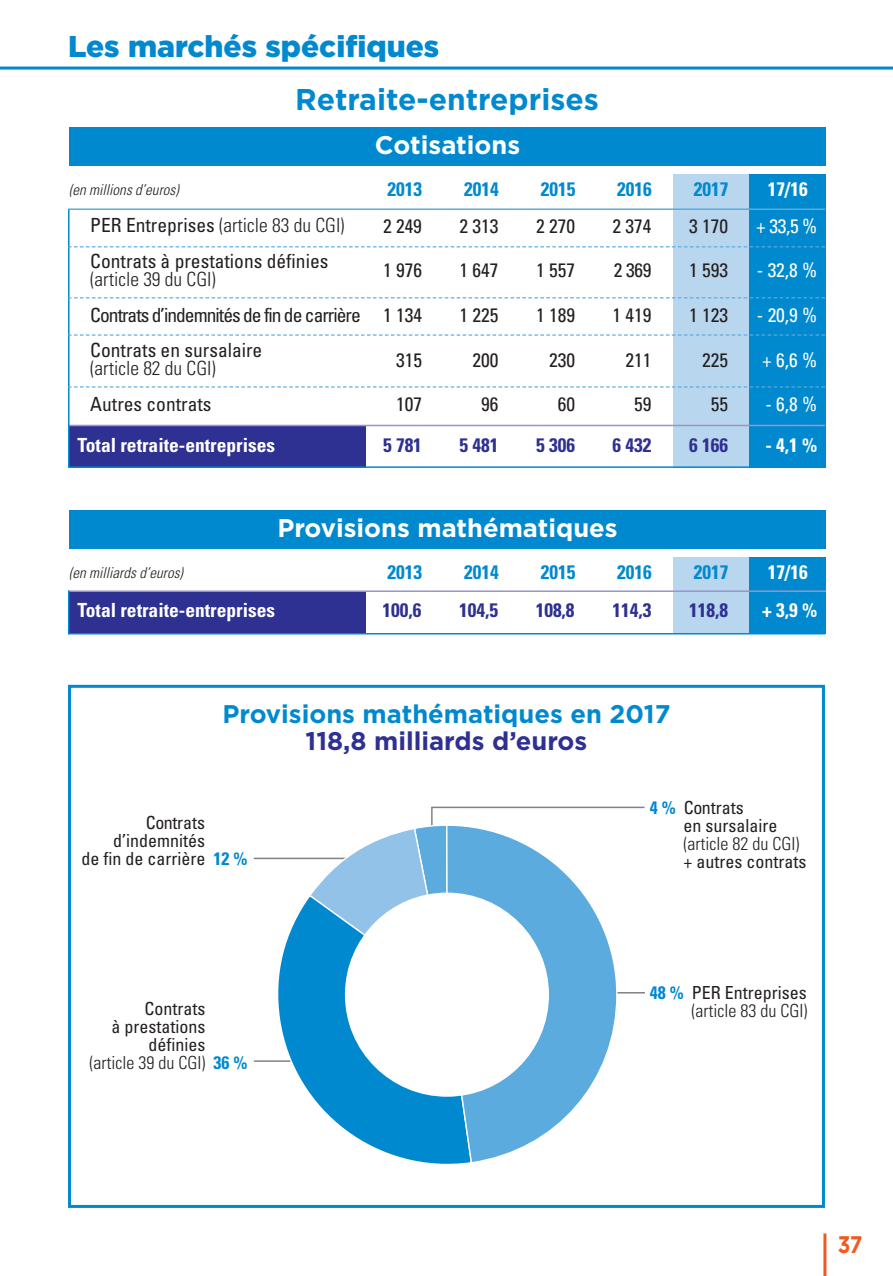
<style>
.page{position:relative;width:893px;height:1276px;background:#fff}
.page>*{position:absolute;margin:0;border:0;box-sizing:border-box;transform-origin:0 0}
.t1{font:900 30px "Gotham";color:#0089cf}
.t2{font:700 30px "Gotham";color:#0089cf}
.t3{font:700 25.5px "Gotham";color:#fff}
.t4{font:700 25.5px "Gotham";color:#0089cf}
.t5{font:700 25.5px "Gotham";color:#2e3092}
.t6{font:700 24px "Gotham";color:#f15921;scale:.85 1}
.t7{font:condensed 19.5px "Univers";color:#231f20}
.t8{font:700 condensed 19.5px "Univers";color:#fff}
.t9{font:300 condensed 19.5px "Univers";color:#231f20}
.t10{font:700 condensed 19.5px "Univers";color:#2e3092}
.t11{font:700 condensed 19.5px "Univers";color:#0089cf}
.t12{font:condensed 19.5px "Univers";letter-spacing:-.05em;color:#231f20}
.t13{font:condensed 19.5px "Univers";color:#fff}
.t14{font:condensed 18px/18px "Univers";color:#231f20}
.t15{font:300 condensed 18px/18px "Univers";color:#231f20;text-align:right}
.t16{font:condensed 18px "Univers";letter-spacing:-.025em;color:#231f20}
.t17{font:italic 300 condensed 15px "Univers";letter-spacing:.005em;color:#231f20}
.s1{font-weight:400}
.s2{font-weight:700;color:#0089cf}
</style>
<div class="page">
<hr style="left:823px;top:1233px;width:3px;height:43px;background:#f15921">
<hr style="left:0;top:67px;width:893px;height:3px;background:#0089cf">
<div style="left:68px;top:685px;width:757px;height:523px;border:3px solid #0089cf"></div>
<hr style="left:431px;top:806px;width:214px;height:2px;background:#808285">
<hr style="left:431px;top:807px;width:2px;height:35px;background:#808285">
<div style="left:69px;top:128px;width:757px;height:38px;background:#0089cf"></div>
<div style="left:673px;top:174px;width:76px;height:34px;background:#b9d6ef"></div>
<div style="left:749px;top:174px;width:77px;height:34px;background:#0089cf"></div>
<div style="left:673px;top:208px;width:76px;height:39px;background:#b9d6ef"></div>
<div style="left:749px;top:208px;width:77px;height:39px;background:#0089cf"></div>
<div style="left:673px;top:247px;width:76px;height:51px;background:#b9d6ef"></div>
<div style="left:749px;top:247px;width:77px;height:51px;background:#0089cf"></div>
<div style="left:673px;top:298px;width:76px;height:38px;background:#b9d6ef"></div>
<div style="left:749px;top:298px;width:77px;height:38px;background:#0089cf"></div>
<div style="left:673px;top:336px;width:76px;height:51px;background:#b9d6ef"></div>
<div style="left:749px;top:336px;width:77px;height:51px;background:#0089cf"></div>
<div style="left:673px;top:387px;width:76px;height:38px;background:#b9d6ef"></div>
<div style="left:749px;top:387px;width:77px;height:38px;background:#0089cf"></div>
<div style="left:69px;top:425px;width:298px;height:43px;background:#2e3092"></div>
<div style="left:673px;top:425px;width:76px;height:43px;background:#b9d6ef"></div>
<div style="left:749px;top:425px;width:77px;height:43px;background:#0089cf"></div>
<div style="left:69px;top:510px;width:757px;height:39px;background:#0089cf"></div>
<div style="left:673px;top:557px;width:76px;height:34px;background:#b9d6ef"></div>
<div style="left:749px;top:557px;width:77px;height:34px;background:#0089cf"></div>
<div style="left:69px;top:591px;width:298px;height:43px;background:#2e3092"></div>
<div style="left:673px;top:591px;width:76px;height:43px;background:#b9d6ef"></div>
<div style="left:749px;top:591px;width:77px;height:43px;background:#0089cf"></div>
<hr style="left:68px;top:425px;width:757px;height:1px;background:#9a94c8">
<hr style="left:68px;top:208px;width:757px;height:2px;background:#5babdf">
<hr style="left:69px;top:590px;width:757px;height:2px;background:#9a94c8">
<hr style="left:68px;top:210px;width:2px;height:258px;background:#0089cf">
<hr style="left:68px;top:590px;width:1px;height:44px;background:#0089cf">
<hr style="left:69px;top:466px;width:756px;height:2px;background:#0089cf">
<hr style="left:69px;top:633px;width:756px;height:1px;background:#0089cf">
<hr style="left:607px;top:992px;width:38px;height:1px;background:#808285">
<hr style="left:254px;top:1060px;width:89px;height:2px;background:#808285">
<hr style="left:254px;top:857px;width:119px;height:2px;background:#808285">
<svg style="left:308px;top:824px;width:137px;height:69px"></svg>
<svg style="left:277px;top:893px;width:168px;height:271px"></svg>
<svg style="left:445px;top:825px;width:172px;height:339px"></svg>
<div style="left:345px;top:892px;width:204px;height:204px;background:#fff;border-radius:50%"></div>
<svg style="left:68px;top:246px;width:757px;height:1px"></svg>
<svg style="left:68px;top:297px;width:757px;height:1px"></svg>
<svg style="left:68px;top:334px;width:757px;height:2px"></svg>
<svg style="left:68px;top:386px;width:757px;height:1px"></svg>
<h1 class="t1" style="left:68px;top:30px;width:373px">Les marchés spécifiques</h1>
<h1 class="t2" style="left:295px;top:82px;width:305px">Retraite-entreprises</h1>
<h2 class="t3" style="left:375px;top:131px;width:147px">Cotisations</h2>
<p class="t17" style="left:69px;top:184px;width:111px">(en millions d’euros)</p>
<p class="t11" style="left:388px;top:182px;width:36px">2013</p>
<p class="t11" style="left:464px;top:182px;width:36px">2014</p>
<p class="t11" style="left:541px;top:182px;width:36px">2015</p>
<p class="t11" style="left:617px;top:182px;width:36px">2016</p>
<p class="t11" style="left:694px;top:182px;width:36px">2017</p>
<p class="t8" style="left:768px;top:182px;width:42px">17/16</p>
<p class="t9" style="left:90px;top:218px;width:256px"><span class="s1">PER Entreprises</span> (article 83 du CGI)</p>
<p class="t7" style="left:383px;top:219px;width:40px">2 249</p>
<p class="t7" style="left:460px;top:219px;width:40px">2 313</p>
<p class="t7" style="left:536px;top:219px;width:40px">2 270</p>
<p class="t7" style="left:613px;top:219px;width:40px">2 374</p>
<p class="t7" style="left:689px;top:219px;width:40px">3 170</p>
<p class="t13" style="left:756px;top:219px;width:63px">+ 33,5 %</p>
<p class="t7" style="left:90px;top:254px;width:240px">Contrats à prestations définies</p>
<p class="t9" style="left:90px;top:272px;width:127px">(article 39 du CGI)</p>
<p class="t7" style="left:383px;top:263px;width:40px">1 976</p>
<p class="t7" style="left:460px;top:263px;width:40px">1 647</p>
<p class="t7" style="left:536px;top:263px;width:40px">1 557</p>
<p class="t7" style="left:614px;top:263px;width:39px">2 369</p>
<p class="t7" style="left:689px;top:263px;width:40px">1 593</p>
<p class="t13" style="left:757px;top:263px;width:62px">- 32,8 %</p>
<p class="t12" style="left:90px;top:308px;width:333px">Contrats d’indemnités de fin de carrière 1 134</p>
<p class="t7" style="left:460px;top:308px;width:40px">1 225</p>
<p class="t7" style="left:536px;top:308px;width:40px">1 189</p>
<p class="t7" style="left:613px;top:308px;width:40px">1 419</p>
<p class="t7" style="left:689px;top:308px;width:40px">1 123</p>
<p class="t13" style="left:757px;top:308px;width:62px">- 20,9 %</p>
<p class="t7" style="left:90px;top:343px;width:174px">Contrats en sursalaire</p>
<p class="t9" style="left:90px;top:361px;width:127px">(article 82 du CGI)</p>
<p class="t7" style="left:396px;top:352px;width:27px">315</p>
<p class="t7" style="left:473px;top:352px;width:27px">200</p>
<p class="t7" style="left:549px;top:352px;width:27px">230</p>
<p class="t7" style="left:626px;top:352px;width:27px">211</p>
<p class="t7" style="left:702px;top:353px;width:27px">225</p>
<p class="t13" style="left:762px;top:353px;width:57px">+ 6,6 %</p>
<p class="t7" style="left:90px;top:397px;width:123px">Autres contrats</p>
<p class="t7" style="left:396px;top:397px;width:27px">107</p>
<p class="t7" style="left:481px;top:397px;width:19px">96</p>
<p class="t7" style="left:558px;top:397px;width:19px">60</p>
<p class="t7" style="left:634px;top:397px;width:19px">59</p>
<p class="t7" style="left:711px;top:397px;width:19px">55</p>
<p class="t13" style="left:765px;top:397px;width:53px">- 6,8 %</p>
<p class="t8" style="left:78px;top:437px;width:199px">Total retraite-entreprises</p>
<p class="t10" style="left:383px;top:437px;width:40px">5 781</p>
<p class="t10" style="left:460px;top:437px;width:40px">5 481</p>
<p class="t10" style="left:536px;top:437px;width:40px">5 306</p>
<p class="t10" style="left:613px;top:437px;width:40px">6 432</p>
<p class="t10" style="left:689px;top:437px;width:40px">6 166</p>
<p class="t8" style="left:765px;top:437px;width:53px">- 4,1 %</p>
<h2 class="t3" style="left:277px;top:513px;width:342px">Provisions mathématiques</h2>
<p class="t17" style="left:69px;top:567px;width:115px">(en milliards d’euros)</p>
<p class="t11" style="left:388px;top:565px;width:36px">2013</p>
<p class="t11" style="left:464px;top:565px;width:36px">2014</p>
<p class="t11" style="left:541px;top:565px;width:36px">2015</p>
<p class="t11" style="left:617px;top:565px;width:36px">2016</p>
<p class="t11" style="left:694px;top:565px;width:36px">2017</p>
<p class="t8" style="left:768px;top:565px;width:42px">17/16</p>
<p class="t8" style="left:78px;top:603px;width:199px">Total retraite-entreprises</p>
<p class="t10" style="left:383px;top:603px;width:40px">100,6</p>
<p class="t10" style="left:459px;top:603px;width:40px">104,5</p>
<p class="t10" style="left:536px;top:603px;width:40px">108,8</p>
<p class="t10" style="left:613px;top:603px;width:40px">114,3</p>
<p class="t10" style="left:689px;top:603px;width:40px">118,8</p>
<p class="t8" style="left:762px;top:603px;width:57px">+ 3,9 %</p>
<h2 class="t4" style="left:222px;top:699px;width:449px">Provisions mathématiques en 2017</h2>
<h2 class="t5" style="left:306px;top:726px;width:283px">118,8 milliards d’euros</h2>
<p class="t16" style="left:146px;top:816px;width:61px">Contrats</p>
<p class="t14" style="left:113px;top:833px;width:93px">d’indemnités</p>
<p class="t14" style="left:82px;top:851px;width:167px">de fin de carrière <span class="s2">12 %</span></p>
<p class="t14" style="left:144px;top:1001px;width:62px">Contrats</p>
<p class="t14" style="left:111px;top:1019px;width:95px">à prestations</p>
<p class="t14" style="left:148px;top:1037px;width:58px">définies</p>
<p class="t15" style="left:90px;top:1055px;width:159px">(article 39 du CGI) <span class="s2">36 %</span></p>
<p class="t14" style="left:684px;top:799px;width:95px;text-indent:-34px"><span class="s2">4 %</span> Contrats<br>en sursalaire</p>
<p class="t15" style="left:684px;top:836px;width:117px">(article 82 du CGI)</p>
<p class="t14" style="left:684px;top:853px;width:124px">+ autres contrats</p>
<p class="t15" style="left:650px;top:985px;width:159px"><span class="s2">48 %</span> <span class="s1">PER Entreprises </span>(article 83 du CGI)</p>
<p class="t6" style="left:838px;top:1230px;width:31px">37</p>
</div>
